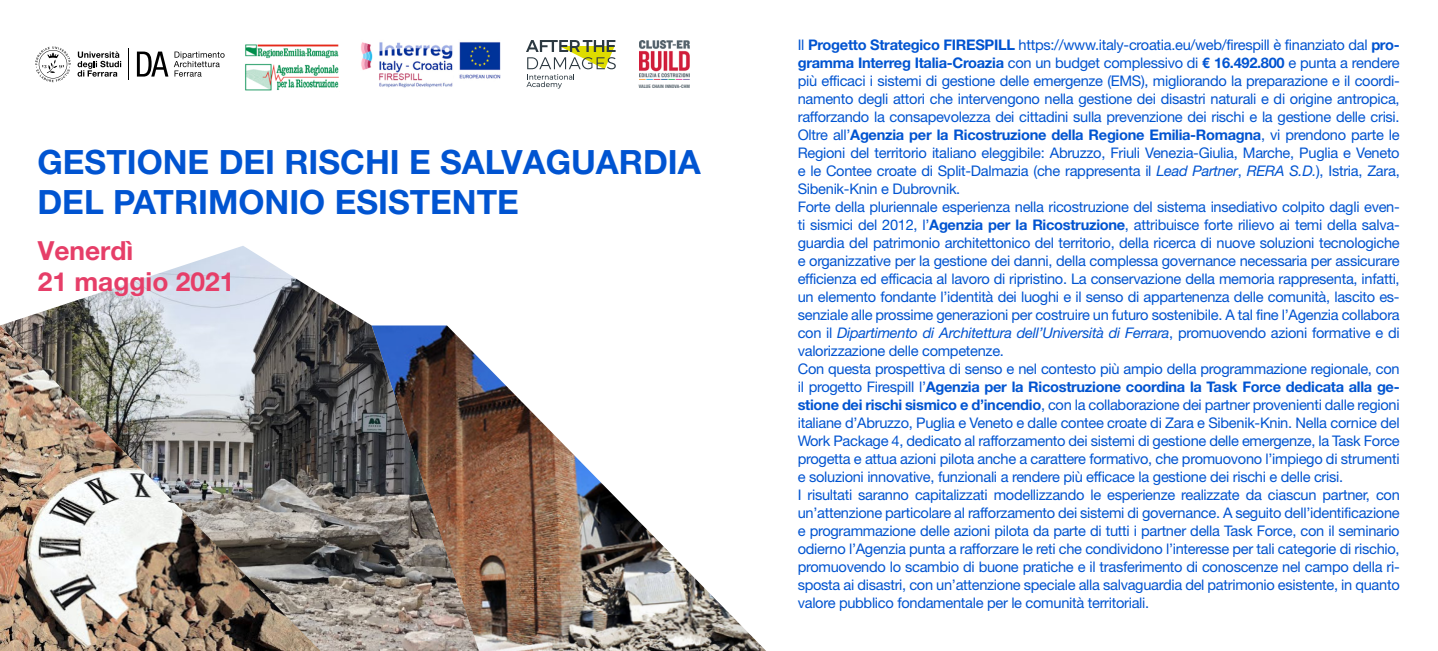
<style>
.page{position:relative;width:1438px;height:651px;background:#fff}
.page>*{position:absolute;margin:0;border:0;box-sizing:border-box;transform-origin:0 0}
.t1{font:700 33.52px/40.3px "Helvetica Neue";color:#0054d1}
.t2{font:700 26.32px/31.5px "Helvetica Neue";color:#e63e68}
.t3{font:14.62px/18px "Helvetica Neue";letter-spacing:-.02em;color:#0054d1}
.t4{font:700 condensed 4.73px "Helvetica Neue";letter-spacing:.01em;color:#55636c}
.s1{font-weight:700}
.s2{font-style:italic}
</style>
<div class="page">
<img style="left:479px;top:358px;width:287px;height:293px">
<img style="left:2px;top:246px;width:477px;height:405px">
<img style="left:0;top:325px;width:320px;height:326px">
<svg style="left:526px;top:40px;width:90px;height:48px"></svg>
<img style="left:361px;top:42px;width:140px;height:46px">
<img style="left:639px;top:41px;width:50px;height:38px">
<svg style="left:78px;top:51px;width:43px;height:26px"></svg>
<hr style="left:128px;top:49px;width:1px;height:31px;background:#000">
<svg style="left:137px;top:52px;width:31px;height:25px"></svg>
<svg style="left:174px;top:52px;width:51px;height:25px"></svg>
<svg style="left:35px;top:46px;width:36px;height:36px"></svg>
<img style="left:245px;top:44px;width:94px;height:47px">
<p class="t4" style="left:639px;top:83px;width:53px">VALUE CHAIN INNOVA-CHM</p>
<h1 class="t1" style="left:37px;top:141px;width:665px">GESTIONE DEI RISCHI E SALVAGUARDIA<br>DEL PATRIMONIO ESISTENTE</h1>
<h2 class="t2" style="left:38px;top:234px;width:198px">Venerdì<br>21 maggio 2021</h2>
<p class="t3" style="left:798px;top:35px;width:603px">Il <span class="s1">Progetto Strategico FIRESPILL</span> https://www.italy-croatia.eu/web/firespill è finanziato dal <span class="s1">pro&shy;gramma Interreg Italia-Croazia</span> con un budget complessivo di <span class="s1">€ 16.492.800</span> e punta a rendere più efficaci i sistemi di gestione delle emergenze (EMS), migliorando la preparazione e il coordi&shy;namento degli attori che intervengono nella gestione dei disastri naturali e di origine antropica, rafforzando la consapevolezza dei cittadini sulla prevenzione dei rischi e la gestione delle crisi.<br>Oltre all’<span class="s1">Agenzia per la Ricostruzione della Regione Emilia-Romagna</span>, vi prendono parte le Regioni del territorio italiano eleggibile: Abruzzo, Friuli Venezia-Giulia, Marche, Puglia e Veneto e le Contee croate di Split-Dalmazia (che rappresenta il <span class="s2">Lead Partner</span>, <span class="s2">RERA S.D.</span>), Istria, Zara, Sibenik-Knin e Dubrovnik.<br>Forte della pluriennale esperienza nella ricostruzione del sistema insediativo colpito dagli even&shy;ti sismici del 2012, l’<span class="s1">Agenzia per la Ricostruzione</span>, attribuisce forte rilievo ai temi della salva&shy;guardia del patrimonio architettonico del territorio, della ricerca di nuove soluzioni tecnologiche e organizzative per la gestione dei danni, della complessa governance necessaria per assicurare efficienza ed efficacia al lavoro di ripristino. La conservazione della memoria rappresenta, infatti, un elemento fondante l’identità dei luoghi e il senso di appartenenza delle comunità, lascito es&shy;senziale alle prossime generazioni per costruire un futuro sostenibile. A tal fine l’Agenzia collabora con il <span class="s2">Dipartimento di Architettura dell’Università di Ferrara</span>, promuovendo azioni formative e di valorizzazione delle competenze.<br>Con questa prospettiva di senso e nel contesto più ampio della programmazione regionale, con il progetto Firespill l’<span class="s1">Agenzia per la Ricostruzione coordina la Task Force dedicata alla ge&shy;stione dei rischi sismico e d’incendio</span>, con la collaborazione dei partner provenienti dalle regioni italiane d’Abruzzo, Puglia e Veneto e dalle contee croate di Zara e Sibenik-Knin. Nella cornice del Work Package 4, dedicato al rafforzamento dei sistemi di gestione delle emergenze, la Task Force progetta e attua azioni pilota anche a carattere formativo, che promuovono l’impiego di strumenti e soluzioni innovative, funzionali a rendere più efficace la gestione dei rischi e delle crisi.<br>I risultati saranno capitalizzati modellizzando le esperienze realizzate da ciascun partner, con un’attenzione particolare al rafforzamento dei sistemi di governance. A seguito dell’identificazione e programmazione delle azioni pilota da parte di tutti i partner della Task Force, con il seminario odierno l’Agenzia punta a rafforzare le reti che condividono l’interesse per tali categorie di rischio, promuovendo lo scambio di buone pratiche e il trasferimento di conoscenze nel campo della ri&shy;sposta ai disastri, con un’attenzione speciale alla salvaguardia del patrimonio esistente, in quanto valore pubblico fondamentale per le comunità territoriali.</p>
</div>
